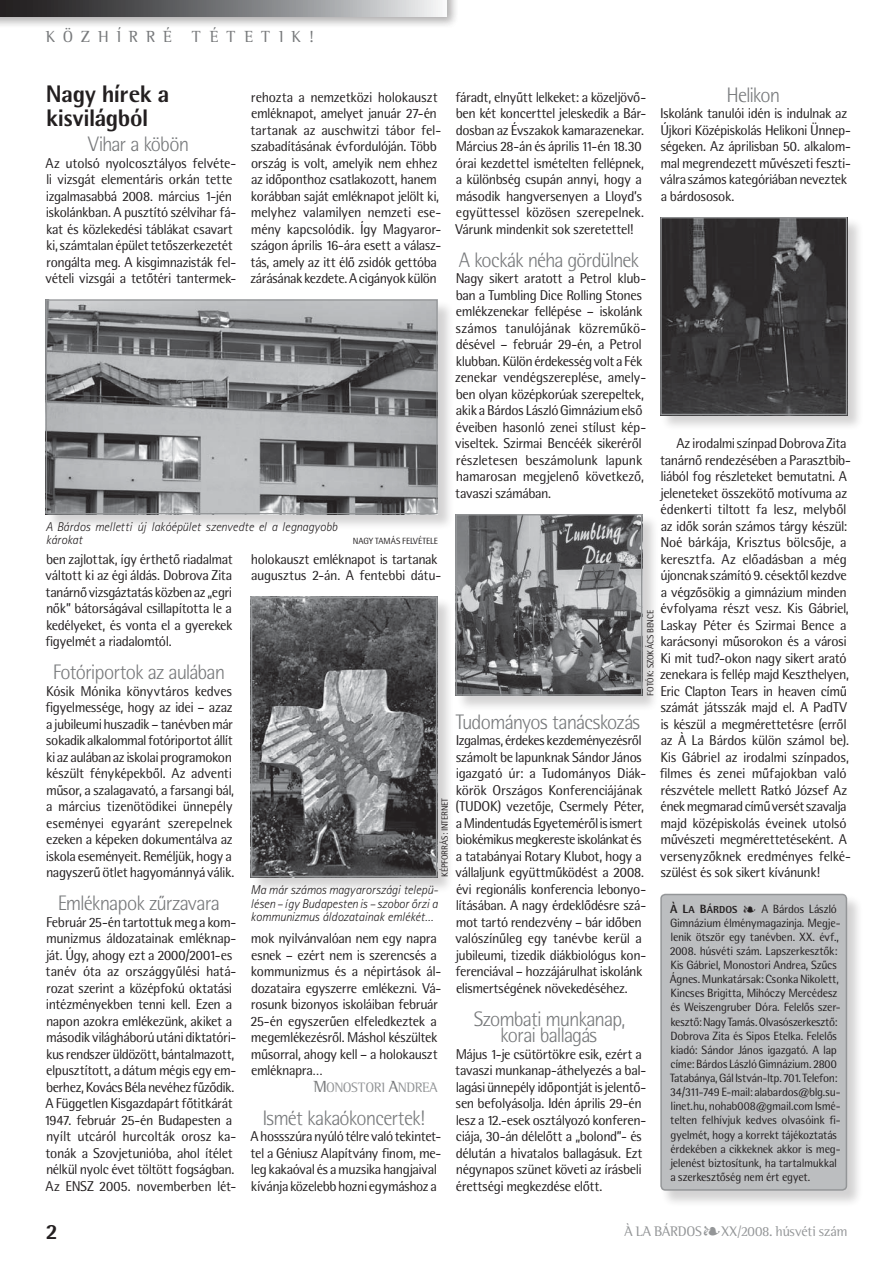
<style>
.page{position:relative;width:893px;height:1263px;background:#fff}
.page>*{position:absolute;margin:0;border:0;box-sizing:border-box;transform-origin:0 0}
.t1{font:700 24px/24px "Rotis Sm Sn XPFL";letter-spacing:.005em;color:#231f20}
.t2{font:700 21.75px "Rotis Sm Sn XPFL";color:#231f20}
.t3{font:21px/16.5px "Rotis Sm Sn Lt PFL";letter-spacing:-.005em;color:#77797b;text-align:center}
.t4{font:16.5px "Rotis Sm Srf PFL";letter-spacing:.51em;color:#77797b}
.t5{font:14.25px/16.5px "Rotis Sm Sn PFL";letter-spacing:.01em;color:#231f20}
.t6{font:14.25px "Rotis Sm Srf PFL";letter-spacing:.015em;color:#949698}
.t7{font:14.1px "Rotis Sm Srf PFL SC850";color:#949698}
.t8{font:italic 12.75px/13.5px "Rotis Lt Sn PFL";letter-spacing:-.005em;color:#231f20}
.t9{font:12px/14.1px "Rotis Sm Sn PFL";letter-spacing:.015em;color:#231f20}
.t10{font:9px "Rotis Sm Sn PFL";letter-spacing:.025em;color:#231f20}
.s1{font-family:"Rotis Sm Sn XPFL Bold SC850"}
.s2{font-family:"Rotis Sm Sn XPFL Bold SC850";font-size:10.2px}
.s3{font-size:16.5px;color:#77797b}
</style>
<div class="page">
<div style="left:661px;top:894px;width:203px;height:313px;background:#231f20;opacity:.2"></div>
<div style="left:661px;top:894px;width:185px;height:296px;background:#bcbec0;border-radius:4px"></div>
<div style="left:660px;top:894px;width:187px;height:297px;border:2px solid #949698;border-radius:4px"></div>
<div style="left:0;top:0;width:459px;height:29px;background:#231f20;opacity:.2"></div>
<svg style="left:0;top:0;width:446px;height:16px;background:#7a7a7c"></svg>
<div style="left:46px;top:300px;width:408px;height:231px;background:#231f20;opacity:.2"></div>
<img style="left:48px;top:302px;width:387px;height:210px">
<div style="left:46px;top:300px;width:391px;height:214px;border:1px solid #949698"></div>
<div style="left:251px;top:597px;width:203px;height:297px;background:#231f20;opacity:.2"></div>
<img style="left:254px;top:600px;width:180px;height:274px">
<div style="left:251px;top:597px;width:186px;height:280px;border:2px solid #949698"></div>
<div style="left:456px;top:514px;width:203px;height:198px;background:#231f20;opacity:.2"></div>
<img style="left:457px;top:516px;width:183px;height:178px">
<div style="left:455px;top:514px;width:187px;height:182px;border:1px solid #949698"></div>
<div style="left:661px;top:217px;width:203px;height:215px;background:#231f20;opacity:.2"></div>
<img style="left:662px;top:219px;width:183px;height:194px">
<div style="left:660px;top:217px;width:187px;height:198px;border:1px solid #949698"></div>
<p class="t4" style="left:46px;top:27px;width:127px">KÖZHÍRRÉ</p>
<p class="t4" style="left:192px;top:27px;width:123px">TÉTETIK!</p>
<h1 class="t1" style="left:46px;top:81px;width:125px">Nagy hírek a kisvilágból</h1>
<h3 class="t3" style="left:88px;top:136px;width:101px">Vihar a köbön</h3>
<p class="t5" style="left:46px;top:154px;width:192px">Az utolsó nyolcosztályos felvéte&shy;li vizsgát elementáris orkán tette izgalmasabbá 2008. március 1-jén iskolánkban. A pusztító szélvihar fá&shy;kat és közlekedési táblákat csavart ki, számtalan épület tetőszerkezetét rongálta meg. A kisgimnazisták fel&shy;vételi vizsgái a tetőtéri tantermek-</p>
<h3 class="t3" style="left:727px;top:86px;width:54px">Helikon</h3>
<p class="t5" style="left:660px;top:105px;width:192px">Iskolánk tanulói idén is indulnak az Újkori Középiskolás Helikoni Ünnep&shy;ségeken. Az áprilisban 50. alkalom&shy;mal megrendezett művészeti feszti&shy;válra számos kategóriában neveztek a bárdososok.</p>
<p class="t5" style="left:455px;top:88px;width:192px">fáradt, elnyűtt lelkeket: a közeljövő&shy;ben két koncerttel jeleskedik a Bár&shy;dosban az Évszakok kamarazenekar.<br>Március 28-án és április 11-én 18.30 órai kezdettel ismételten fellépnek, a különbség csupán annyi, hogy a második hangversenyen a Lloyd’s együttessel közösen szerepelnek.<br>Várunk mindenkit sok szeretettel!</p>
<h3 class="t3" style="left:459px;top:251px;width:182px">A kockák néha gördülnek</h3>
<p class="t5" style="left:455px;top:270px;width:192px">Nagy sikert aratott a Petrol klub&shy;ban a Tumbling Dice Rolling Stones emlékzenekar fellépése – iskolánk számos tanulójának közreműkö&shy;désével – február 29-én, a Petrol klubban. Külön érdekesség volt a Fék zenekar vendégszereplése, amely&shy;ben olyan középkorúak szerepeltek, akik a Bárdos László Gimnázium első éveiben hasonló zenei stílust kép&shy;viseltek. Szirmai Bencéék sikeréről részletesen beszámolunk lapunk hamarosan megjelenő következő, tavaszi számában.</p>
<p class="t5" style="left:250px;top:88px;width:192px">rehozta a nemzetközi holokauszt emléknapot, amelyet január 27-én tartanak az auschwitzi tábor fel&shy;szabadításának évfordulóján. Több ország is volt, amelyik nem ehhez az időponthoz csatlakozott, hanem korábban saját emléknapot jelölt ki, melyhez valamilyen nemzeti ese&shy;mény kapcsolódik. Így Magyaror&shy;szágon április 16-ára esett a válasz&shy;tás, amely az itt élő zsidók gettóba zárásának kezdete. A cigányok külön</p>
<p class="t5" style="left:660px;top:435px;width:192px;text-indent:17px">Az irodalmi színpad Dobrova Zita tanárnő rendezésében a Parasztbib&shy;liából fog részleteket bemutatni. A jeleneteket összekötő motívuma az édenkerti tiltott fa lesz, melyből az idők során számos tárgy készül:<br>Noé bárkája, Krisztus bölcsője, a keresztfa. Az előadásban a még újoncnak számító 9. césektől kezdve a végzősökig a gimnázium minden évfolyama részt vesz. Kis Gábriel, Laskay Péter és Szirmai Bence a karácsonyi műsorokon és a városi Ki mit tud?-okon nagy sikert arató zenekara is fellép majd Keszthelyen, Eric Clapton Tears in heaven című számát játsszák majd el. A PadTV is készül a megmérettetésre (erről az À La Bárdos külön számol be).<br>Kis Gábriel az irodalmi színpados, filmes és zenei műfajokban való részvétele mellett Ratkó József Az ének megmarad című versét szavalja majd középiskolás éveinek utolsó művészeti megmérettetéseként. A versenyzőknek eredményes felké&shy;szülést és sok sikert kívánunk!</p>
<p class="t8" style="left:46px;top:520px;width:293px">A Bárdos melletti új lakóépület szenvedte el a legnagyobb károkat</p>
<p class="t10" style="left:353px;top:535px;width:32px">Nagy Tamás</p>
<p class="t10" style="left:402px;top:535px;width:17px">felvéte</p>
<p class="t10" style="left:430px;top:535px;width:8px">le</p>
<p class="t5" style="left:46px;top:550px;width:189px;text-align:justify">ben zajlottak, így érthető riadalmat váltott ki az égi áldás. Dobrova Zita tanárnő vizsgáztatás közben az „egri nők” bátorságával csillapította le a kedélyeket, és vonta el a gyerekek figyelmét a riadalomtól.</p>
<h3 class="t3" style="left:53px;top:664px;width:173px">Fotóriportok az aulában</h3>
<p class="t5" style="left:46px;top:682px;width:190px">Kósik Mónika könyvtáros kedves figyelmessége, hogy az idei – azaz a jubileumi huszadik – tanévben már sokadik alkalommal fotóriportot állít ki az aulában az iskolai programokon készült fényképekből. Az adventi műsor, a szalagavató, a farsangi bál, a március tizenötödikei ünnepély eseményei egyaránt szerepelnek ezeken a képeken dokumentálva az iskola eseményeit. Reméljük, hogy a nagyszerű ötlet hagyománnyá válik.</p>
<h3 class="t3" style="left:58px;top:895px;width:163px">Emléknapok zűrzavara</h3>
<p class="t5" style="left:44px;top:913px;width:193px">Február 25-én tartottuk meg a kom&shy;munizmus áldozatainak emléknap&shy;ját. Úgy, ahogy ezt a 2000/2001-es tanév óta az országgyűlési hatá&shy;rozat szerint a középfokú oktatási intézményekben tenni kell. Ezen a napon azokra emlékezünk, akiket a második világháború utáni diktatóri&shy;kus rendszer üldözött, bántalmazott, elpusztított, a dátum mégis egy em&shy;berhez, Kovács Béla nevéhez fűződik.<br>A Független Kisgazdapárt főtitkárát 1947. február 25-én Budapesten a nyílt utcáról hurcolták orosz ka&shy;tonák a Szovjetunióba, ahol ítélet nélkül nyolc évet töltött fogságban.<br>Az ENSZ 2005. novemberben lét-</p>
<p class="t5" style="left:251px;top:550px;width:192px">holokauszt emléknapot is tartanak augusztus 2-án. A fentebbi dátu-</p>
<p class="t10" style="left:645px;top:696px;width:86px;rotate:-90deg">fotók: Szokács Bence</p>
<h3 class="t3" style="left:456px;top:713px;width:186px">Tudományos tanácskozás</h3>
<p class="t5" style="left:455px;top:732px;width:192px">Izgalmas, érdekes kezdeményezésről számolt be lapunknak Sándor János igazgató úr: a Tudományos Diák&shy;körök Országos Konferenciájának (TUDOK) vezetője, Csermely Péter, a Mindentudás Egyeteméről is ismert biokémikus megkereste iskolánkat és a tatabányai Rotary Klubot, hogy a vállaljunk együttműködést a 2008. évi regionális konferencia lebonyo&shy;lításában. A nagy érdeklődésre szá&shy;mot tartó rendezvény – bár időben valószínűleg egy tanévbe kerül a jubileumi, tizedik diákbiológus kon&shy;ferenciával – hozzájárulhat iskolánk elismertségének növekedéséhez.</p>
<h3 class="t3" style="left:474px;top:1010px;width:152px">Szombati munkanap, korai ballagás</h3>
<p class="t5" style="left:455px;top:1045px;width:192px">Május 1-je csütörtökre esik, ezért a tavaszi munkanap-áthelyezés a bal&shy;lagási ünnepély időpontját is jelentő&shy;sen befolyásolja. Idén április 29-én lesz a 12.-esek osztályozó konferen&shy;ciája, 30-án délelőtt a „bolond”- és délután a hivatalos ballagásuk. Ezt négynapos szünet követi az írásbeli érettségi megkezdése előtt.</p>
<p class="t10" style="left:440px;top:877px;width:80px;rotate:-90deg">képforrás: internet</p>
<p class="t8" style="left:251px;top:883px;width:189px;text-align:justify">Ma már számos magyarországi telepü&shy;lésen – így Budapesten is – szobor őrzi a kommunizmus áldozatainak emlékét…</p>
<p class="t9" style="left:670px;top:901px;width:172px"><span class="s1">À L</span><span class="s2">A</span> <span class="s1">B</span><span class="s2">ÁRDOS</span> • A Bárdos László Gimnázium élménymagazinja. Megje&shy;lenik ötször egy tanévben. XX. évf., 2008. húsvéti szám. Lapszerkesztõk:<br>Kis Gábriel, Monostori Andrea, Szûcs Ágnes. Munkatársak: Csonka Nikolett, Kincses Brigitta, Mihóczy Mercédesz és Weiszengruber Dóra. Felelõs szer&shy;kesztõ: Nagy Tamás. Olvasószerkesztõ:<br>Dobrova Zita és Sipos Etelka. Felelõs kiadó: Sándor János igazgató. A lap címe: Bárdos László Gimnázium. 2800<br>Tatabánya, Gál István-ltp. 701. Telefon:<br>34/311-749 E-mail: alabardos@blg.su&shy;linet.hu, nohab008@gmail.com Ismé&shy;telten felhívjuk kedves olvasóink fi&shy;gyelmét, hogy a korrekt tájékoztatás érdekében a cikkeknek akkor is meg&shy;jelenést biztosítunk, ha tartalmukkal a szerkesztõség nem ért egyet.</p>
<p class="t5" style="left:250px;top:930px;width:192px">mok nyilvánvalóan nem egy napra esnek – ezért nem is szerencsés a kommunizmus és a népirtások ál&shy;dozataira egyszerre emlékezni. Vá&shy;rosunk bizonyos iskoláiban február<br>25-én egyszerűen elfeledkeztek a megemlékezésről. Máshol készültek műsorral, ahogy kell – a holokauszt emléknapra…</p>
<p class="t7" style="left:313px;top:1079px;width:126px"><span class="s3">M</span>ONOSTORI <span class="s3">A</span>NDREA</p>
<h3 class="t3" style="left:262px;top:1109px;width:164px">Ismét kakaókoncertek!</h3>
<p class="t5" style="left:250px;top:1128px;width:192px">A hossszúra nyúló télre való tekintet&shy;tel a Géniusz Alapítvány finom, me&shy;leg kakaóval és a muzsika hangjaival kívánja közelebb hozni egymáshoz a</p>
<h2 class="t2" style="left:46px;top:1218px;width:12px">2</h2>
<p class="t6" style="left:624px;top:1223px;width:224px">À LA BÁRDOS•XX/2008. HÚSVÉTI SZÁM</p>
</div>
